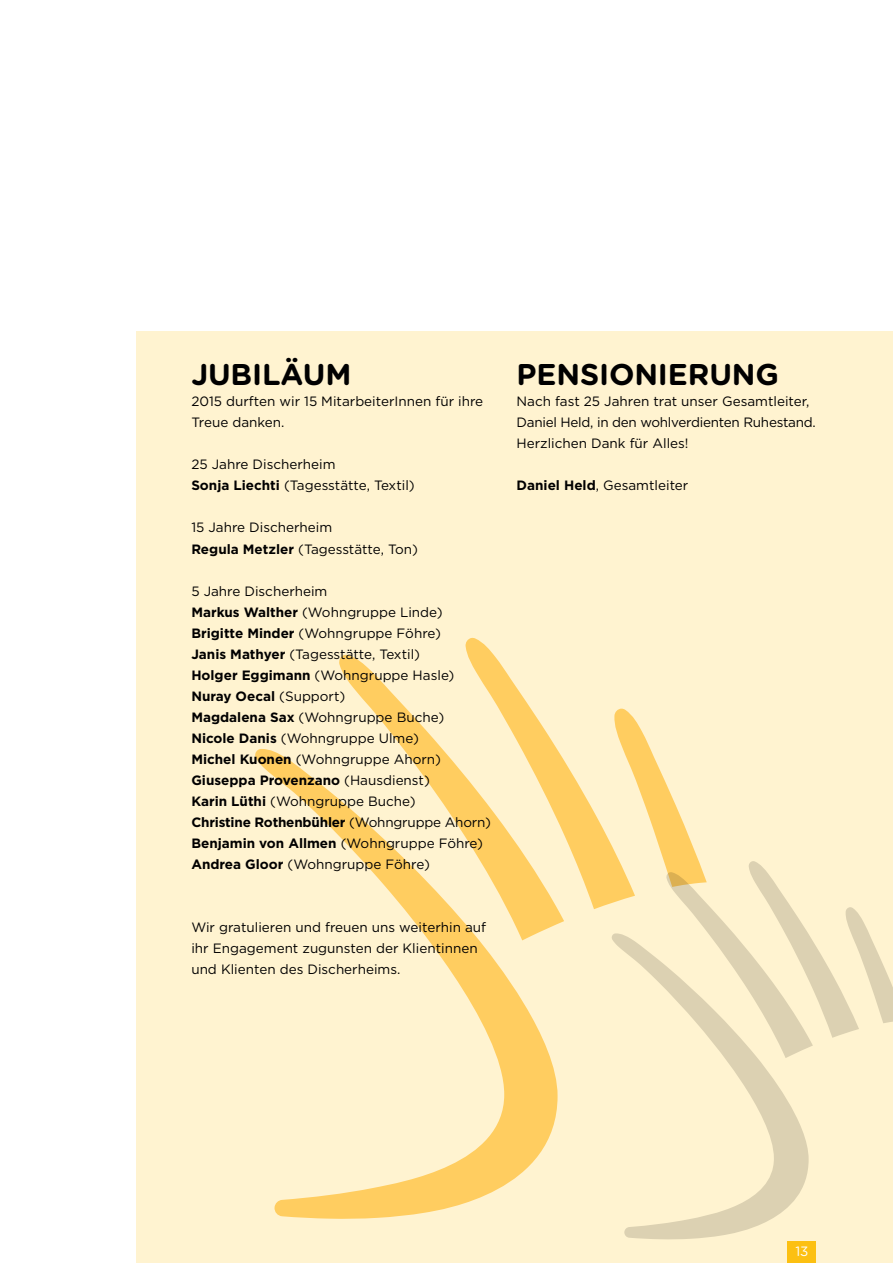
<style>
.page{position:relative;width:893px;height:1263px;background:#fff}
.page>*{position:absolute;margin:0;border:0;box-sizing:border-box;transform-origin:0 0}
.t1{font:700 30px "Gotham Rounded";letter-spacing:-.005em;color:#000}
.t2{font:13.5px/21px "Gotham";color:#000}
.t3{font:13.5px "Gotham Rounded";color:#fff}
.s1{font-weight:700}
</style>
<div class="page">
<div style="left:136px;top:332px;width:757px;height:931px;background:#fff3d0"></div>
<svg style="left:255px;top:638px;width:444px;height:581px"></svg>
<svg style="left:611px;top:861px;width:282px;height:378px"></svg>
<div style="left:787px;top:1242px;width:29px;height:21px;background:#fcc012"></div>
<h1 class="t1" style="left:191px;top:353px;width:162px">JUBILÄUM</h1>
<p class="t2" style="left:191px;top:391px;width:293px">2015 durften wir 15 MitarbeiterInnen für ihre<br>Treue danken.</p>
<p class="t2" style="left:191px;top:454px;width:225px">25 Jahre Discherheim<br><span class="s1">Sonja Liechti</span> (Tagesstätte, Textil)</p>
<p class="t2" style="left:191px;top:517px;width:228px">15 Jahre Discherheim<br><span class="s1">Regula Metzler</span> (Tagesstätte, Ton)</p>
<p class="t2" style="left:191px;top:580px;width:301px">5 Jahre Discherheim<br><span class="s1">Markus Walther</span> (Wohngruppe Linde)<br><span class="s1">Brigitte Minder</span> (Wohngruppe Föhre)<br><span class="s1">Janis Mathyer</span> (Tagesstätte, Textil)<br><span class="s1">Holger Eggimann</span> (Wohngruppe Hasle)<br><span class="s1">Nuray Oecal</span> (Support)<br><span class="s1">Magdalena Sax</span> (Wohngruppe Buche)<br><span class="s1">Nicole Danis</span> (Wohngruppe Ulme)<br><span class="s1">Michel Kuonen</span> (Wohngruppe Ahorn)<br><span class="s1">Giuseppa Provenzano</span> (Hausdienst)<br><span class="s1">Karin Lüthi</span> (Wohngruppe Buche)<br><span class="s1">Christine Rothenbühler</span> (Wohngruppe Ahorn)<br><span class="s1">Benjamin von Allmen</span> (Wohngruppe Föhre)<br><span class="s1">Andrea Gloor</span> (Wohngruppe Föhre)</p>
<p class="t2" style="left:191px;top:916px;width:296px">Wir gratulieren und freuen uns weiterhin auf ihr Engagement zugunsten der Klientinnen und Klienten des Discherheims.</p>
<h1 class="t1" style="left:517px;top:353px;width:264px">PENSIONIERUNG</h1>
<p class="t2" style="left:517px;top:391px;width:301px">Nach fast 25 Jahren trat unser Gesamtleiter,<br>Daniel Held, in den wohlverdienten Ruhestand.<br>Herzlichen Dank für Alles!</p>
<p class="t2" style="left:517px;top:475px;width:173px"><span class="s1">Daniel Held</span>, Gesamtleiter</p>
<p class="t3" style="left:795px;top:1242px;width:15px">13</p>
</div>
